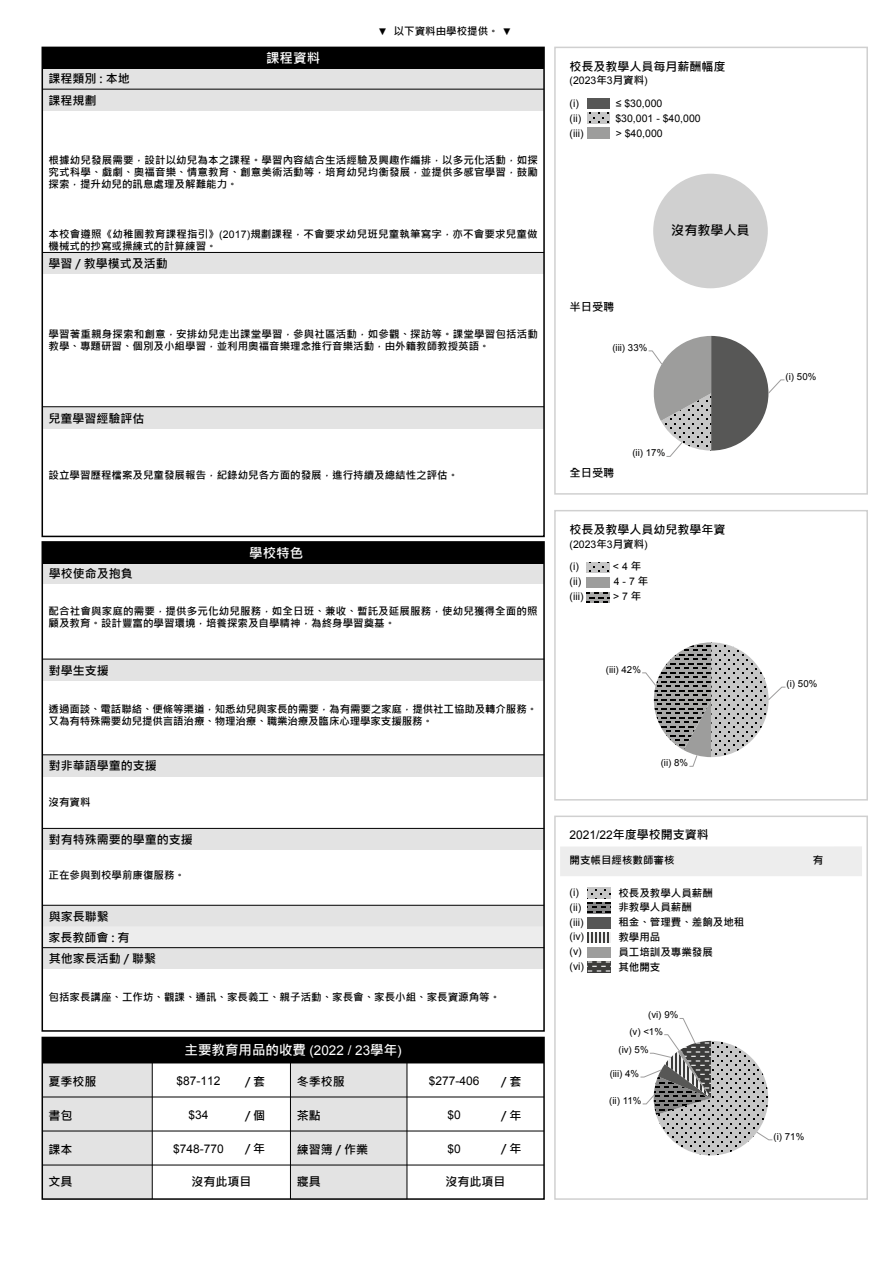
<style>
.page{position:relative;width:893px;height:1263px;background:#fff}
.page>*{position:absolute;margin:0;border:0;box-sizing:border-box;transform-origin:0 0}
.t1{font:700 13.5px "Microsoft Jheng Hei";color:#fff}
.t2{font:700 13.05px "Microsoft Jheng Hei";color:#000}
.t3{font:700 12px/20.9px "Microsoft Jheng Hei";color:#000}
.t4{font:12px "Arial";color:#000}
.t5{font:700 11.25px "Microsoft Jheng Hei";color:#000}
.t6{font:700 10.5px/12px "Microsoft Jheng Hei";color:#000}
.t7{font:10.5px "Arial";color:#000}
.t8{font:9.6px "Arial";color:#000}
.s1{font-family:"Arial";font-weight:400;font-size:9.75px}
.s2{font-family:"Arial";font-weight:400}
.s3{font-family:"Microsoft Jheng Hei";font-weight:700}
</style>
<div class="page">
<div style="left:560px;top:846px;width:302px;height:30px;background:#ededed"></div>
<img style="left:588px;top:917px;width:22px;height:11px">
<svg style="left:588px;top:962px;width:22px;height:10px"></svg>
<svg style="left:588px;top:932px;width:22px;height:11px"></svg>
<svg style="left:588px;top:902px;width:22px;height:11px"></svg>
<svg style="left:588px;top:888px;width:22px;height:10px"></svg>
<div style="left:554px;top:815px;width:314px;height:385px;border:2px solid #d0d0d0"></div>
<div style="left:554px;top:510px;width:314px;height:290px;border:2px solid #d0d0d0"></div>
<svg style="left:586px;top:592px;width:23px;height:11px"></svg>
<svg style="left:586px;top:562px;width:23px;height:11px"></svg>
<div style="left:554px;top:47px;width:314px;height:448px;border:2px solid #d0d0d0"></div>
<img style="left:587px;top:98px;width:23px;height:11px">
<svg style="left:587px;top:113px;width:23px;height:11px"></svg>
<div style="left:653px;top:174px;width:115px;height:114px;background:#d0d0d0;border-radius:50%"></div>
<svg style="left:648px;top:336px;width:137px;height:121px"></svg>
<svg style="left:642px;top:642px;width:144px;height:125px"></svg>
<svg style="left:640px;top:1018px;width:133px;height:137px"></svg>
<div style="left:290px;top:1063px;width:117px;height:136px;background:#e3e3e3"></div>
<div style="left:42px;top:1063px;width:110px;height:136px;background:#e3e3e3"></div>
<div style="left:42px;top:1037px;width:503px;height:163px;border:2px solid #000"></div>
<hr style="left:42px;top:1096px;width:502px;height:1px;background:#000">
<hr style="left:42px;top:1165px;width:502px;height:1px;background:#000">
<hr style="left:42px;top:1130px;width:502px;height:1px;background:#000">
<div style="left:42px;top:1037px;width:502px;height:26px;background:#000"></div>
<hr style="left:152px;top:1063px;width:1px;height:136px;background:#000">
<hr style="left:290px;top:1063px;width:1px;height:136px;background:#000">
<hr style="left:407px;top:1063px;width:1px;height:136px;background:#000">
<div style="left:42px;top:659px;width:502px;height:22px;background:#e3e3e3"></div>
<hr style="left:42px;top:659px;width:502px;height:1px;background:#000">
<div style="left:42px;top:905px;width:502px;height:22px;background:#e3e3e3"></div>
<div style="left:42px;top:926px;width:502px;height:22px;background:#ededed"></div>
<hr style="left:42px;top:905px;width:502px;height:1px;background:#000">
<div style="left:42px;top:562px;width:502px;height:22px;background:#e3e3e3"></div>
<div style="left:42px;top:542px;width:502px;height:21px;background:#000"></div>
<div style="left:42px;top:948px;width:502px;height:21px;background:#e3e3e3"></div>
<hr style="left:42px;top:947px;width:502px;height:1px;background:#000">
<div style="left:42px;top:755px;width:502px;height:21px;background:#e3e3e3"></div>
<hr style="left:42px;top:754px;width:502px;height:1px;background:#000">
<div style="left:42px;top:828px;width:502px;height:22px;background:#e3e3e3"></div>
<hr style="left:42px;top:828px;width:502px;height:1px;background:#000">
<div style="left:42px;top:541px;width:503px;height:491px;border:2px solid #000"></div>
<div style="left:42px;top:253px;width:502px;height:21px;background:#e3e3e3"></div>
<hr style="left:42px;top:252px;width:502px;height:1px;background:#000">
<div style="left:42px;top:407px;width:502px;height:21px;background:#e3e3e3"></div>
<hr style="left:42px;top:406px;width:502px;height:1px;background:#000">
<div style="left:42px;top:89px;width:502px;height:21px;background:#e3e3e3"></div>
<div style="left:42px;top:68px;width:502px;height:21px;background:#e3e3e3"></div>
<hr style="left:42px;top:89px;width:502px;height:1px;background:#000">
<div style="left:42px;top:47px;width:502px;height:22px;background:#000"></div>
<div style="left:42px;top:47px;width:503px;height:490px;border:2px solid #000"></div>
<p class="t3" style="left:49px;top:68px;width:83px">課程類別 : 本地</p>
<p class="t3" style="left:49px;top:90px;width:49px">課程規劃</p>
<p class="t1" style="left:266px;top:50px;width:55px">課程資料</p>
<p class="t6" style="left:378px;top:25px;width:135px"><span class="s1">▼</span> 以下資料由學校提供。 <span class="s1">▼</span></p>
<p class="t6" style="left:49px;top:154px;width:491px;text-align:justify">根據幼兒發展需要，設計以幼兒為本之課程。學習內容結合生活經驗及興趣作編排，以多元化活動，如探究式科學、戲劇、奧福音樂、情意教育、創意美術活動等，培育幼兒均衡發展，並提供多感官學習，鼓勵探索，提升幼兒的訊息處理及解難能力。</p>
<p class="t6" style="left:49px;top:228px;width:490px">本校會遵照《幼稚園教育課程指引》<span class="s2">(2017)</span>規劃課程，不會要求幼兒班兒童執筆寫字，亦不會要求兒童做機械式的抄寫或操練式的計算練習。</p>
<p class="t3" style="left:49px;top:253px;width:121px">學習 / 教學模式及活動</p>
<p class="t6" style="left:49px;top:328px;width:491px">學習著重親身探索和創意，安排幼兒走出課堂學習，參與社區活動，如參觀、探訪等。課堂學習包括活動教學、專題研習、個別及小組學習，並利用奧福音樂理念推行音樂活動，由外籍教師教授英語。</p>
<p class="t3" style="left:49px;top:408px;width:97px">兒童學習經驗評估</p>
<p class="t6" style="left:49px;top:469px;width:411px">設立學習歷程檔案及兒童發展報告，紀錄幼兒各方面的發展，進行持續及總結性之評估。</p>
<p class="t3" style="left:49px;top:563px;width:85px">學校使命及抱負</p>
<p class="t1" style="left:249px;top:545px;width:55px">學校特色</p>
<p class="t6" style="left:49px;top:605px;width:491px">配合社會與家庭的需要，提供多元化幼兒服務，如全日班、兼收、暫託及延展服務，使幼兒獲得全面的照顧及教育。設計豐富的學習環境，培養探索及自學精神，為終身學習奠基。</p>
<p class="t3" style="left:49px;top:660px;width:61px">對學生支援</p>
<p class="t6" style="left:49px;top:703px;width:490px">透過面談、電話聯絡、便條等渠道，知悉幼兒與家長的需要，為有需要之家庭，提供社工協助及轉介服務。又為有特殊需要幼兒提供言語治療、物理治療、職業治療及臨床心理學家支援服務。</p>
<p class="t3" style="left:49px;top:755px;width:109px">對非華語學童的支援</p>
<p class="t6" style="left:49px;top:796px;width:43px">沒有資料</p>
<p class="t3" style="left:49px;top:829px;width:145px">對有特殊需要的學童的支援</p>
<p class="t6" style="left:49px;top:869px;width:138px">正在參與到校學前康復服務。</p>
<p class="t3" style="left:48px;top:906px;width:83px">與家長聯繫<br>家長教師會 : 有</p>
<p class="t3" style="left:49px;top:948px;width:109px">其他家長活動 / 聯繫</p>
<p class="t6" style="left:49px;top:991px;width:453px">包括家長講座、工作坊、觀課、通訊、家長義工、親子活動、家長會、家長小組、家長資源角等。</p>
<p class="t1" style="left:185px;top:1041px;width:219px">主要教育用品的收費 <span class="s2">(2022 / 23</span>學年<span class="s2">)</span></p>
<p class="t3" style="left:245px;top:1071px;width:22px">/ 套</p>
<p class="t3" style="left:245px;top:1105px;width:22px">/ 個</p>
<p class="t3" style="left:245px;top:1138px;width:22px">/ 年</p>
<p class="t3" style="left:501px;top:1138px;width:22px">/ 年</p>
<p class="t3" style="left:49px;top:1071px;width:49px">夏季校服</p>
<p class="t3" style="left:297px;top:1071px;width:49px">冬季校服</p>
<p class="t3" style="left:49px;top:1105px;width:25px">書包</p>
<p class="t3" style="left:297px;top:1105px;width:25px">茶點</p>
<p class="t3" style="left:49px;top:1139px;width:25px">課本</p>
<p class="t3" style="left:297px;top:1139px;width:73px">練習簿 / 作業</p>
<p class="t3" style="left:49px;top:1171px;width:25px">文具</p>
<p class="t3" style="left:297px;top:1171px;width:25px">寢具</p>
<p class="t4" style="left:177px;top:1073px;width:46px">$87-112</p>
<p class="t3" style="left:501px;top:1071px;width:22px">/ 套</p>
<p class="t4" style="left:189px;top:1107px;width:22px">$34</p>
<p class="t4" style="left:173px;top:1141px;width:52px">$748-770</p>
<p class="t4" style="left:429px;top:1073px;width:52px">$277-406</p>
<p class="t4" style="left:447px;top:1107px;width:15px">$0</p>
<p class="t4" style="left:447px;top:1141px;width:15px">$0</p>
<p class="t3" style="left:501px;top:1105px;width:22px">/ 年</p>
<p class="t3" style="left:191px;top:1171px;width:61px">沒有此項目</p>
<p class="t3" style="left:445px;top:1171px;width:61px">沒有此項目</p>
<p class="t3" style="left:570px;top:56px;width:157px">校長及教學人員每月薪酬幅度</p>
<p class="t7" style="left:570px;top:74px;width:80px">(2023<span class="s3">年</span>3<span class="s3">月資料</span>)</p>
<p class="t7" style="left:570px;top:97px;width:11px">(i)</p>
<p class="t7" style="left:616px;top:97px;width:48px">≤ $30,000</p>
<p class="t7" style="left:570px;top:127px;width:15px">(iii)</p>
<p class="t7" style="left:616px;top:127px;width:48px">&gt; $40,000</p>
<p class="t7" style="left:570px;top:112px;width:13px">(ii)</p>
<p class="t7" style="left:615px;top:112px;width:87px">$30,001 - $40,000</p>
<p class="t2" style="left:671px;top:222px;width:80px">沒有教學人員</p>
<p class="t5" style="left:570px;top:300px;width:46px">半日受聘</p>
<p class="t8" style="left:612px;top:341px;width:36px">(iii) 33%</p>
<p class="t5" style="left:570px;top:465px;width:46px">全日受聘</p>
<p class="t8" style="left:632px;top:447px;width:34px">(ii) 17%</p>
<p class="t3" style="left:570px;top:519px;width:157px">校長及教學人員幼兒教學年資</p>
<p class="t7" style="left:570px;top:537px;width:80px">(2023<span class="s3">年</span>3<span class="s3">月資料</span>)</p>
<p class="t7" style="left:570px;top:575px;width:13px">(ii)</p>
<p class="t7" style="left:614px;top:575px;width:36px">4 - 7 <span class="s3">年</span></p>
<p class="t7" style="left:570px;top:590px;width:15px">(iii)</p>
<p class="t7" style="left:613px;top:590px;width:30px">&gt; 7 <span class="s3">年</span></p>
<p class="t7" style="left:570px;top:560px;width:11px">(i)</p>
<p class="t7" style="left:613px;top:560px;width:30px">&lt; 4 <span class="s3">年</span></p>
<p class="t8" style="left:606px;top:663px;width:36px">(iii) 42%</p>
<p class="t8" style="left:786px;top:370px;width:32px">(i) 50%</p>
<p class="t8" style="left:787px;top:677px;width:32px">(i) 50%</p>
<p class="t8" style="left:661px;top:757px;width:29px">(ii) 8%</p>
<p class="t3" style="left:570px;top:824px;width:141px"><span class="s2">2021/22</span>年度學校開支資料</p>
<p class="t6" style="left:570px;top:854px;width:106px">開支帳目經核數師審核</p>
<p class="t7" style="left:570px;top:885px;width:11px">(i)</p>
<p class="t6" style="left:618px;top:887px;width:96px">校長及教學人員薪酬</p>
<p class="t7" style="left:570px;top:900px;width:13px">(ii)</p>
<p class="t6" style="left:618px;top:902px;width:75px">非教學人員薪酬</p>
<p class="t7" style="left:570px;top:915px;width:15px">(iii)</p>
<p class="t6" style="left:618px;top:916px;width:127px">租金、管理費、差餉及地租</p>
<p class="t7" style="left:570px;top:944px;width:14px">(v)</p>
<p class="t6" style="left:618px;top:946px;width:96px">員工培訓及專業發展</p>
<p class="t7" style="left:570px;top:959px;width:16px">(vi)</p>
<p class="t6" style="left:618px;top:961px;width:43px">其他開支</p>
<p class="t7" style="left:570px;top:930px;width:16px">(iv)</p>
<p class="t6" style="left:618px;top:931px;width:43px">教學用品</p>
<p class="t8" style="left:648px;top:1009px;width:32px">(vi) 9%</p>
<p class="t8" style="left:629px;top:1025px;width:35px">(v) &lt;1%</p>
<p class="t8" style="left:618px;top:1043px;width:32px">(iv) 5%</p>
<p class="t8" style="left:610px;top:1067px;width:31px">(iii) 4%</p>
<p class="t8" style="left:609px;top:1094px;width:34px">(ii) 11%</p>
<p class="t6" style="left:813px;top:854px;width:12px">有</p>
<p class="t8" style="left:773px;top:1130px;width:32px">(i) 71%</p>
</div>
